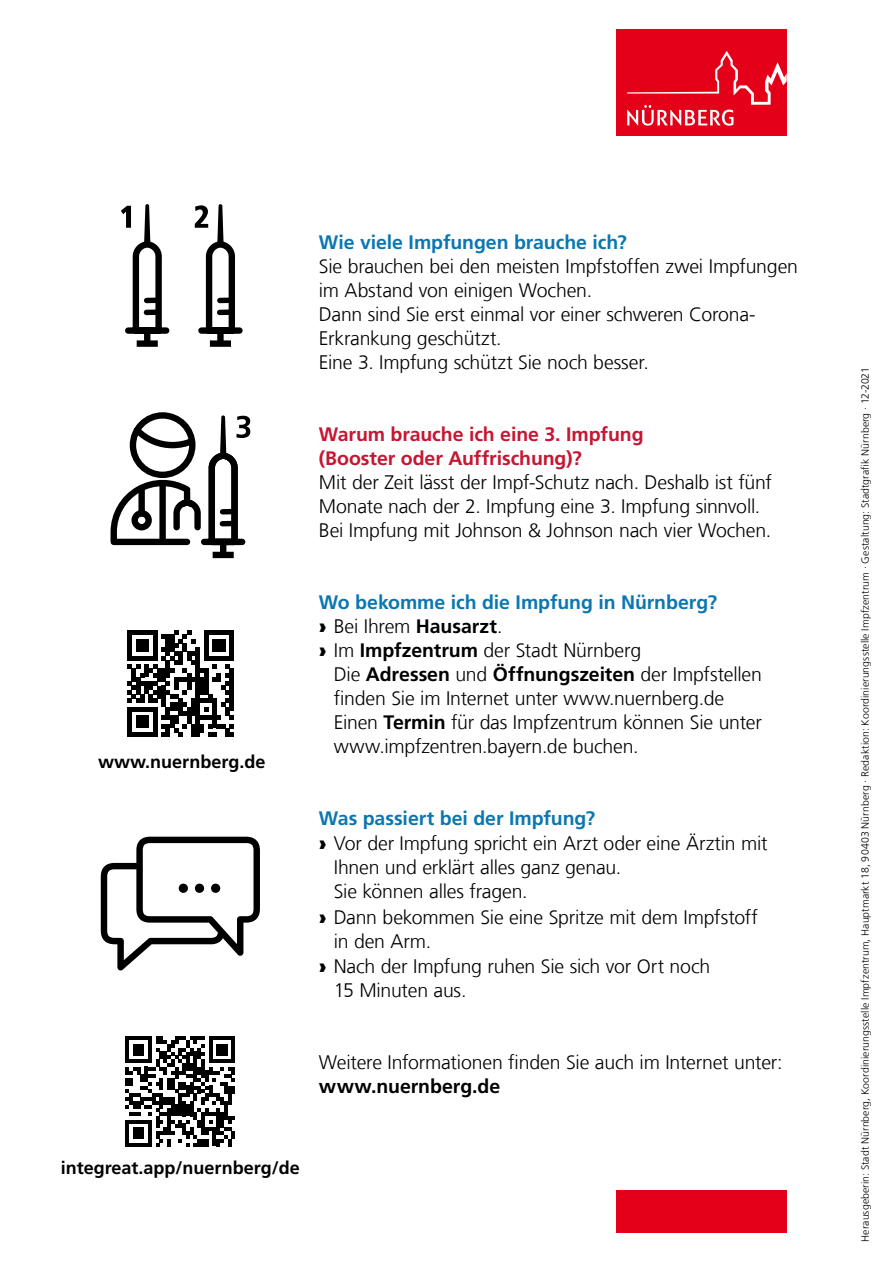
<style>
.page{position:relative;width:893px;height:1263px;background:#fff}
.page>*{position:absolute;margin:0;border:0;box-sizing:border-box;transform-origin:0 0}
.Fließtext_FS{font:300 19.5px/24px "Frutiger LT Com";letter-spacing:-.01em;color:#000}
.Fließtext_FS-2{font:700 19.5px "Frutiger LT Com";letter-spacing:-.005em;color:#0b77b1}
.Fließtext_FS-3{font:700 19.5px/24px "Frutiger LT Com";letter-spacing:-.005em;color:#c61631}
.t1{font:700 18px "Frutiger LT Std";color:#000}
.Fließtext_FS-4{font:300 10.5px "Frutiger LT Com";letter-spacing:.005em;color:#000}
.s1{font-weight:900}
.s2{font-weight:700}
</style>
<div class="page">
<div style="left:617px;top:30px;width:170px;height:106px;background:#e30018"></div>
<svg style="left:627px;top:51px;width:160px;height:75px"></svg>
<div style="left:617px;top:1191px;width:170px;height:42px;background:#e30018"></div>
<svg style="left:128px;top:630px;width:106px;height:107px"></svg>
<svg style="left:125px;top:1036px;width:110px;height:110px"></svg>
<svg style="left:121px;top:204px;width:49px;height:143px"></svg>
<svg style="left:195px;top:204px;width:48px;height:143px"></svg>
<svg style="left:101px;top:837px;width:159px;height:133px"></svg>
<svg style="left:110px;top:412px;width:140px;height:147px"></svg>
<p class="t1" style="left:98px;top:751px;width:169px">www.nuernberg.de</p>
<p class="Fließtext_FS-2" style="left:319px;top:230px;width:310px">Wie viele Impfungen brauche ich?</p>
<p class="Fließtext_FS" style="left:319px;top:254px;width:481px">Sie brauchen bei den meisten Impfstoffen zwei Impfungen im Abstand von einigen Wochen.<br>Dann sind Sie erst einmal vor einer schweren Corona-Erkrankung geschützt.</p>
<p class="Fließtext_FS" style="left:319px;top:350px;width:331px">Eine 3. Impfung schützt Sie noch besser.</p>
<p class="Fließtext_FS-3" style="left:319px;top:422px;width:326px">Warum brauche ich eine 3. Impfung (Booster oder Auffrischung)?</p>
<p class="Fließtext_FS" style="left:319px;top:470px;width:455px">Mit der Zeit lässt der Impf-Schutz nach. Deshalb ist fünf<br>Monate nach der 2. Impfung eine 3. Impfung sinnvoll.<br>Bei Impfung mit Johnson &amp; Johnson nach vier Wochen.</p>
<p class="Fließtext_FS-2" style="left:319px;top:590px;width:400px">Wo bekomme ich die Impfung in Nürnberg?</p>
<p class="Fließtext_FS" style="left:319px;top:614px;width:185px"><span class="s1">›</span> Bei Ihrem <span class="s2">Hausarzt</span>.</p>
<p class="Fließtext_FS" style="left:334px;top:638px;width:430px;text-indent:-15px"><span class="s1">›</span> Im <span class="s2">Impfzentrum</span> der Stadt Nürnberg<br>Die <span class="s2">Adressen</span> und <span class="s2">Öffnungszeiten</span> der Impfstellen finden Sie im Internet unter www.nuernberg.de Einen <span class="s2">Termin</span> für das Impfzentrum können Sie unter www.impfzentren.bayern.de buchen.</p>
<p class="Fließtext_FS-2" style="left:319px;top:806px;width:278px">Was passiert bei der Impfung?</p>
<p class="Fließtext_FS" style="left:334px;top:831px;width:436px;text-indent:-15px"><span class="s1">›</span> Vor der Impfung spricht ein Arzt oder eine Ärztin mit<br>Ihnen und erklärt alles ganz genau.<br>Sie können alles fragen.</p>
<p class="Fließtext_FS" style="left:334px;top:905px;width:426px;text-indent:-15px"><span class="s1">›</span> Dann bekommen Sie eine Spritze mit dem Impfstoff in den Arm.</p>
<p class="Fließtext_FS" style="left:334px;top:954px;width:378px;text-indent:-15px"><span class="s1">›</span> Nach der Impfung ruhen Sie sich vor Ort noch<br>15 Minuten aus.</p>
<p class="Fließtext_FS" style="left:319px;top:1050px;width:465px">Weitere Informationen finden Sie auch im Internet unter: <span class="s2">www.nuernberg.de</span></p>
<p class="t1" style="left:61px;top:1157px;width:241px">integreat.app/nuernberg/de</p>
<p class="Fließtext_FS-4" style="left:859px;top:1242px;width:876px;rotate:-90deg">Herausgeberin: Stadt Nürnberg, Koordinierungsstelle Impfzentrum, Hauptmarkt 18, 90403 Nürnberg · Redaktion: Koordinierungsstelle Impfzentrum · Gestaltung: Stadtgrafik Nürnberg · 12-2021</p>
</div>
